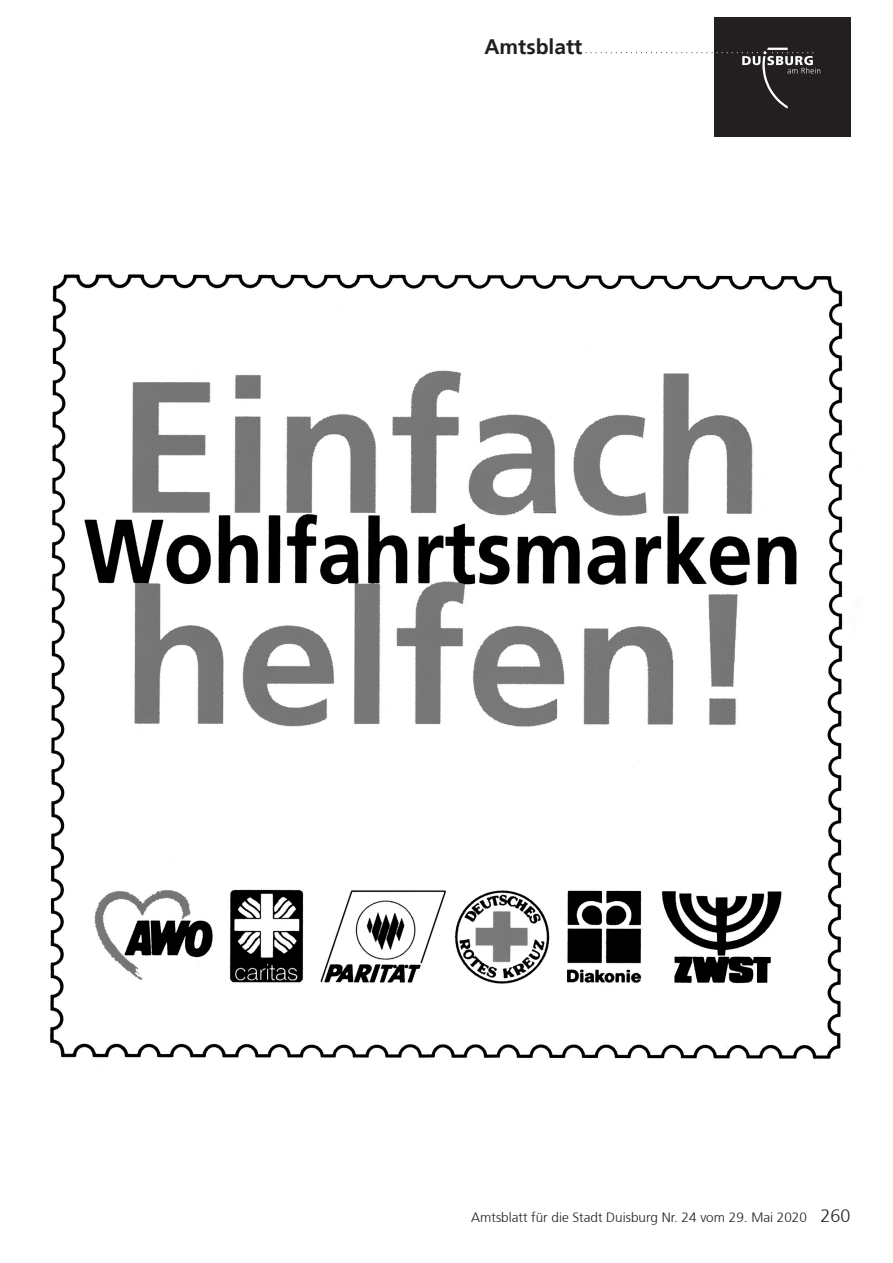
<style>
.page{position:relative;width:893px;height:1263px;background:#fff}
.page>*{position:absolute;margin:0;border:0;box-sizing:border-box;transform-origin:0 0}
.t1{font:72px "Duisburg Logo";color:#231f20}
.t2{font:700 21px "Frutiger 65";color:#231f20}
.Fußzeile{font:300 13.5px "Frutiger 45";color:#231f20}
.s1{color:#fff}
.s2{font-size:18px}
</style>
<div class="page">
<div style="left:714px;top:17px;width:136px;height:119px;background:#231f20"></div>
<img style="left:50px;top:274px;width:806px;height:785px">
<h2 class="t2" style="left:484px;top:34px;width:100px">Amtsblatt</h2>
<h1 class="t1" style="left:585px;top:-14px;width:236px">..............<span class="s1">...L</span></h1>
<p class="Fußzeile" style="left:471px;top:1210px;width:381px">Amtsblatt für die Stadt Duisburg Nr. 24 vom 29. Mai 2020 <span class="s2">260</span></p>
</div>
